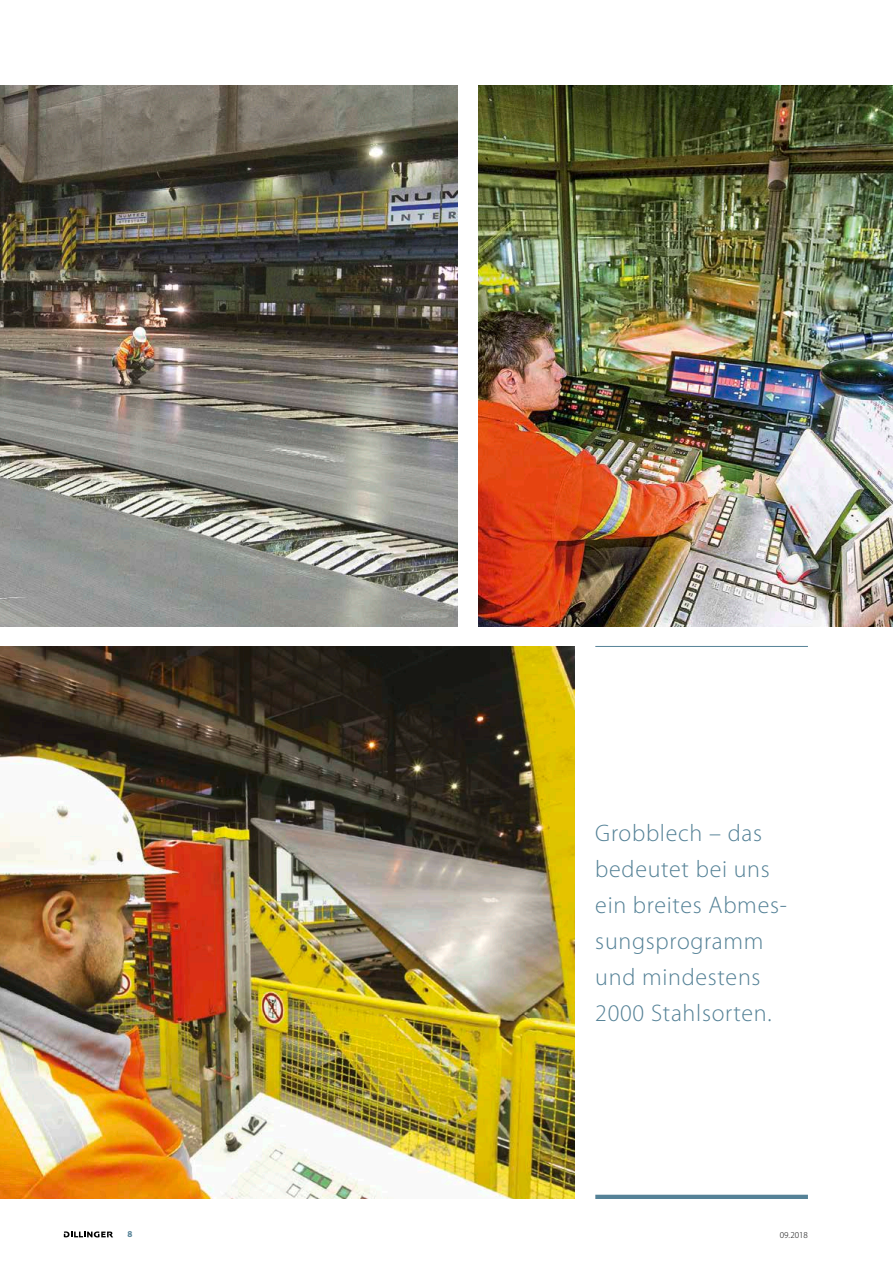
<style>
.page{position:relative;width:893px;height:1263px;background:#fff}
.page>*{position:absolute;margin:0;border:0;box-sizing:border-box;transform-origin:0 0}
.t1{font:300 24px/36px "Myriad Pro";letter-spacing:.03em;color:#558297}
.t2{font:300 9px "Myriad Pro";color:#000}
.t3{font:700 9px "Myriad Pro";color:#558297}
</style>
<div class="page">
<img style="left:478px;top:85px;width:415px;height:542px">
<img style="left:0;top:646px;width:574px;height:553px">
<img style="left:0;top:85px;width:457px;height:542px">
<hr style="left:595px;top:1195px;width:213px;height:4px;background:#558297">
<hr style="left:595px;top:646px;width:213px;height:1px;background:#558297">
<svg style="left:64px;top:1231px;width:49px;height:6px"></svg>
<p class="t1" style="left:595px;top:816px;width:193px">Grobblech – das bedeutet bei uns ein breites Abmes&shy;sungsprogramm und mindestens<br>2000 Stahlsorten.</p>
<p class="t3" style="left:127px;top:1228px;width:6px">8</p>
<p class="t2" style="left:780px;top:1230px;width:30px">09.2018</p>
</div>
